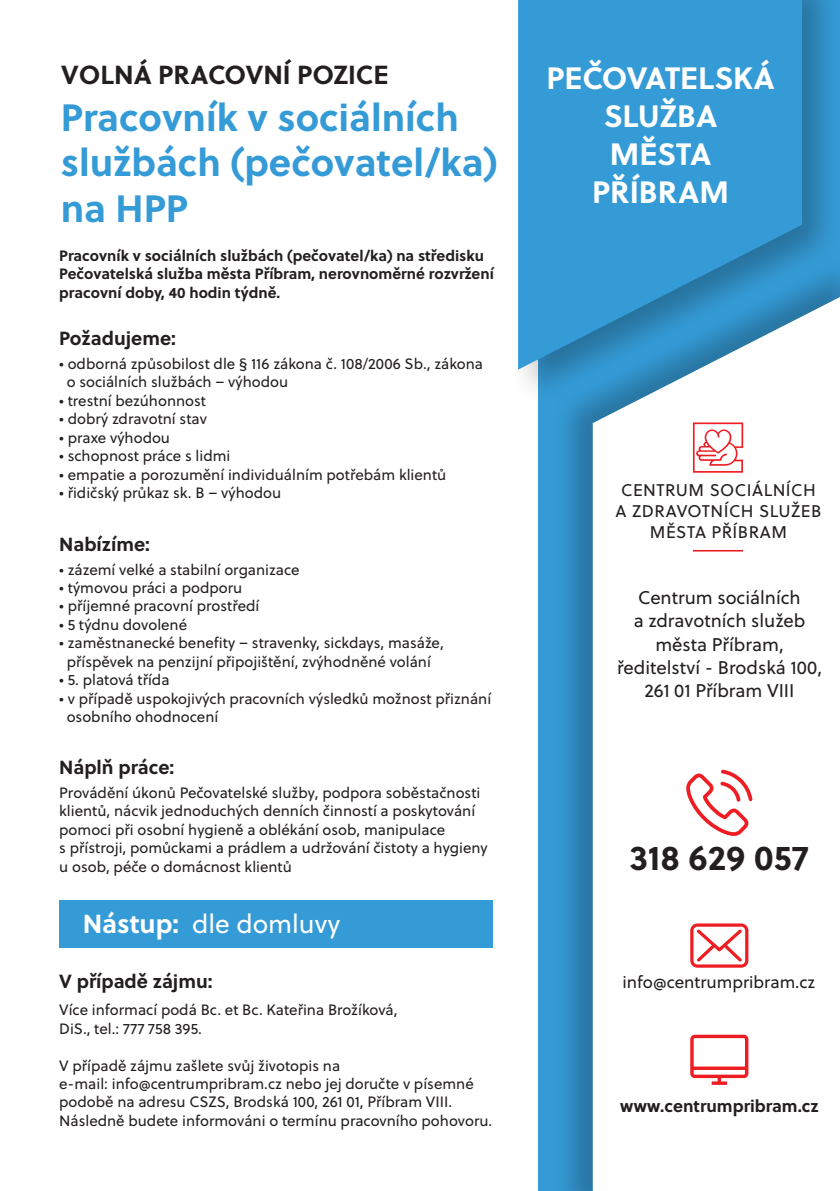
<style>
.page{position:relative;width:840px;height:1191px;background:#fff}
.page>*{position:absolute;margin:0;border:0;box-sizing:border-box;transform-origin:0 0}
.t1{font:700 38px/45.4px "Soleil";color:#359bd6}
.t2{font:700 34.6px "Soleil";letter-spacing:.005em;color:#231f20}
.t3{font:700 30.8px/38px "Soleil";color:#fff;text-align:center}
.t4{font:700 26.2px "Soleil";color:#231f20}
.t5{font:26px "Soleil";color:#fff}
.t6{font:700 19px "Soleil";color:#231f20}
.t7{font:18.4px/23.4px "Soleil";color:#231f20;text-align:center}
.t8{font:17px "Soleil";color:#231f20}
.t9{font:700 17px "Soleil";color:#231f20}
.t10{font:16.8px/21.2px "Soleil";letter-spacing:.025em;color:#231f20;text-align:center}
.t11{font:15px/18.4px "Soleil";color:#231f20}
.t12{font:700 15px/18.4px "Soleil";color:#231f20}
.s1{font-weight:700}
</style>
<div class="page">
<div style="left:491px;top:0;width:348px;height:427px;background:#231f20;opacity:.29"></div>
<div style="left:518px;top:0;width:283px;height:370px;background:#359bd6"></div>
<div style="left:533px;top:234px;width:306px;height:957px;background:#231f20;opacity:.27"></div>
<svg style="left:592px;top:285px;width:247px;height:906px"></svg>
<div style="left:59px;top:900px;width:433px;height:47px;background:#359bd6"></div>
<svg style="left:692px;top:422px;width:50px;height:129px"></svg>
<svg style="left:689px;top:923px;width:59px;height:44px"></svg>
<svg style="left:685px;top:769px;width:67px;height:67px"></svg>
<svg style="left:689px;top:1034px;width:59px;height:50px"></svg>
<h3 class="t4" style="left:61px;top:64px;width:329px">VOLNÁ PRACOVNÍ POZICE</h3>
<h1 class="t1" style="left:61px;top:99px;width:438px">Pracovník v sociálních službách (pečovatel/ka) na HPP</h1>
<p class="t12" style="left:59px;top:248px;width:436px">Pracovník v sociálních službách (pečovatel/ka) na středisku<br>Pečovatelská služba města Příbram, nerovnoměrné rozvržení pracovní doby, 40 hodin týdně.</p>
<p class="t6" style="left:59px;top:330px;width:118px">Požadujeme:</p>
<p class="t11" style="left:67px;top:356px;width:417px;text-indent:-7px">• odborná způsobilost dle § 116 zákona č. 108/2006 Sb., zákona o sociálních službách – výhodou</p>
<p class="t11" style="left:59px;top:393px;width:148px">• trestní bezúhonnost</p>
<p class="t11" style="left:59px;top:411px;width:149px">• dobrý zdravotní stav</p>
<p class="t11" style="left:59px;top:429px;width:112px">• praxe výhodou</p>
<p class="t11" style="left:59px;top:448px;width:173px">• schopnost práce s lidmi</p>
<p class="t11" style="left:59px;top:466px;width:388px">• empatie a porozumění individuálním potřebám klientů</p>
<p class="t11" style="left:59px;top:485px;width:223px">• řidičský průkaz sk. B – výhodou</p>
<p class="t6" style="left:59px;top:536px;width:92px">Nabízíme:</p>
<p class="t11" style="left:59px;top:561px;width:242px">• zázemí velké a stabilní organizace</p>
<p class="t11" style="left:59px;top:580px;width:184px">• týmovou práci a podporu</p>
<p class="t11" style="left:59px;top:598px;width:202px">• příjemné pracovní prostředí</p>
<p class="t11" style="left:59px;top:617px;width:129px">• 5 týdnu dovolené</p>
<p class="t11" style="left:59px;top:635px;width:386px;text-align:center">• zaměstnanecké benefity – stravenky, sickdays, masáže, příspěvek na penzijní připojištění, zvýhodněné volání</p>
<p class="t11" style="left:59px;top:672px;width:112px">• 5. platová třída</p>
<p class="t11" style="left:67px;top:690px;width:426px;text-indent:-7px">• v případě uspokojivých pracovních výsledků možnost přiznání osobního ohodnocení</p>
<p class="t6" style="left:59px;top:759px;width:117px">Náplň práce:</p>
<p class="t11" style="left:59px;top:785px;width:430px">Provádění úkonů Pečovatelské služby, podpora soběstačnosti klientů, nácvik jednoduchých denních činností a poskytování pomoci při osobní hygieně a oblékání osob, manipulace<br>s přístroji, pomůckami a prádlem a udržování čistoty a hygieny u osob, péče o domácnost klientů</p>
<h3 class="t5" style="left:83px;top:913px;width:259px"><span class="s1">Nástup:</span> dle domluvy</h3>
<p class="t6" style="left:59px;top:973px;width:155px">V případě zájmu:</p>
<p class="t11" style="left:59px;top:1002px;width:339px">Více informací podá Bc. et Bc. Kateřina Brožíková,<br>DiS., tel.: 777 758 395.</p>
<p class="t11" style="left:59px;top:1057px;width:434px">V případě zájmu zašlete svůj životopis na<br>e-mail: info@centrumpribram.cz nebo jej doručte v písemné podobě na adresu CSZS, Brodská 100, 261 01, Příbram VIII.<br>Následně budete informováni o termínu pracovního pohovoru.</p>
<h3 class="t3" style="left:546px;top:62px;width:230px">PEČOVATELSKÁ<br>SLUŽBA<br>MĚSTA<br>PŘÍBRAM</h3>
<p class="t10" style="left:615px;top:481px;width:207px">CENTRUM SOCIÁLNÍCH<br>A ZDRAVOTNÍCH SLUŽEB<br>MĚSTA PŘÍBRAM</p>
<p class="t7" style="left:616px;top:587px;width:206px">Centrum sociálních<br>a zdravotních služeb města Příbram, ředitelství - Brodská 100,<br>261 01 Příbram VIII</p>
<h2 class="t2" style="left:629px;top:844px;width:181px">318 629 057</h2>
<p class="t8" style="left:622px;top:975px;width:194px">info@centrumpribram.cz</p>
<p class="t9" style="left:620px;top:1099px;width:200px">www.centrumpribram.cz</p>
</div>
